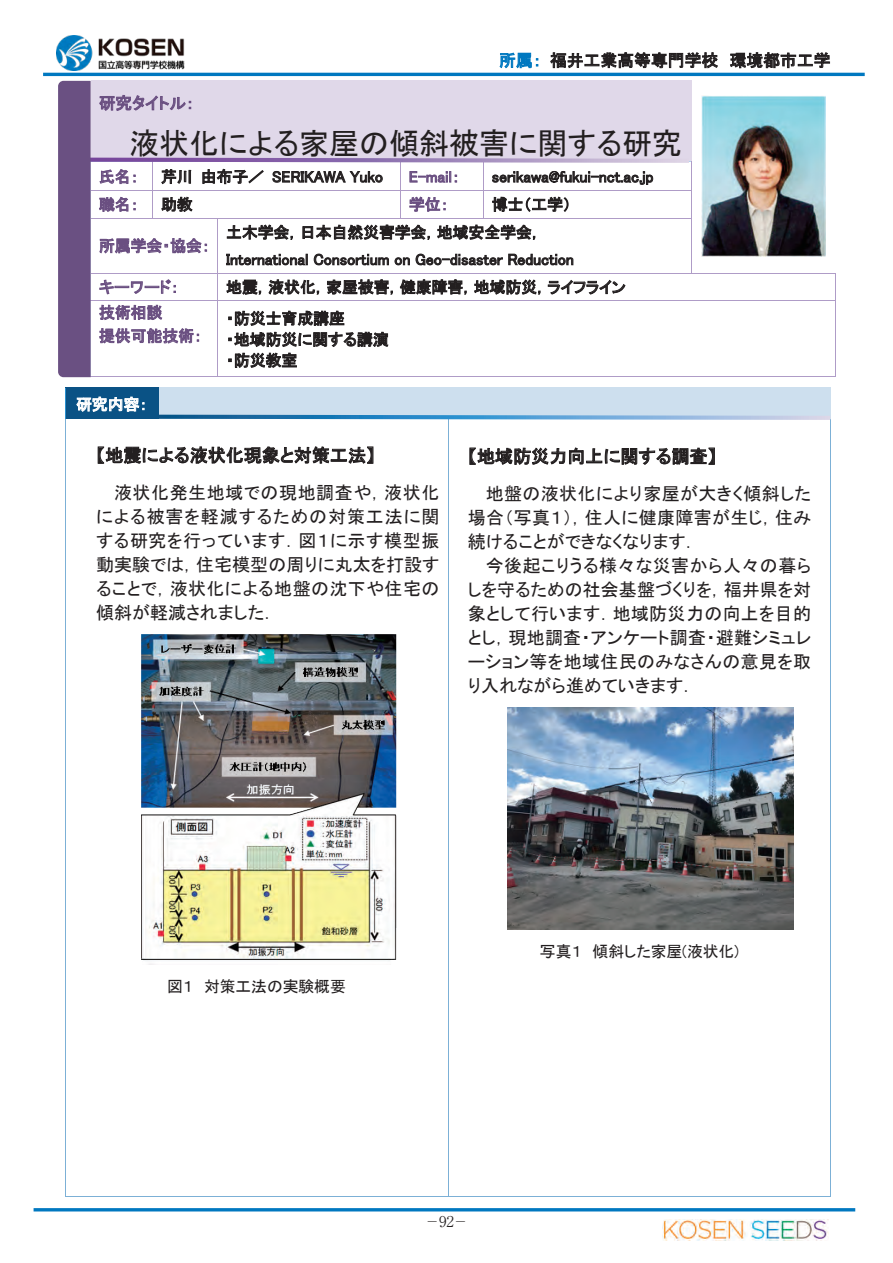
<style>
.page{position:relative;width:893px;height:1263px;background:#fff}
.page>*{position:absolute;margin:0;border:0;box-sizing:border-box;transform-origin:0 0}
.t1{font:30px "MS P Gothic";color:#231f20}
.t2{font:18px/24px "MS P Gothic";letter-spacing:.015em;color:#231f20}
.t3{font:16.5px "MS P Gothic";letter-spacing:.02em;color:#231f20}
.t4{font:16.5px "MS P Gothic";color:#6a4f81}
.t5{font:15.9px/21px "MS P Gothic";color:#231f20}
.t6{font:15.9px/23.4px "MS P Gothic";color:#6a4f81}
.t7{font:15.9px "MS P Gothic";color:#fff}
.t8{font:300 14.85px "Ryumin Pr 6";color:#231f20;scale:.6 1}
.s1{color:#0078c0}
</style>
<div class="page">
<hr style="left:43px;top:73px;width:822px;height:3px;background:#0078c0">
<img style="left:57px;top:35px;width:127px;height:35px">
<img style="left:141px;top:635px;width:255px;height:182px">
<img style="left:141px;top:817px;width:255px;height:147px">
<div style="left:65px;top:388px;width:93px;height:31px;background:#0a5285"></div>
<div style="left:159px;top:388px;width:671px;height:31px;background:#cddfee"></div>
<hr style="left:65px;top:387px;width:93px;height:1px;background:#0a5285">
<hr style="left:159px;top:387px;width:671px;height:1px;background:#cddfee">
<hr style="left:65px;top:388px;width:1px;height:31px;background:#2990cf">
<hr style="left:158px;top:388px;width:1px;height:31px;background:#0a5285">
<hr style="left:65px;top:420px;width:1px;height:776px;background:#7cb0d6">
<hr style="left:65px;top:1196px;width:383px;height:1px;background:#7cb0d6">
<hr style="left:448px;top:420px;width:1px;height:776px;background:#7cb0d6">
<hr style="left:449px;top:1196px;width:381px;height:1px;background:#7cb0d6">
<hr style="left:830px;top:420px;width:1px;height:776px;background:#7cb0d6">
<svg style="left:159px;top:415px;width:672px;height:5px;background:#71a8d1"></svg>
<img style="left:507px;top:708px;width:287px;height:221px">
<div style="left:99px;top:80px;width:584px;height:36px;background:#e0d8e9"></div>
<hr style="left:692px;top:273px;width:143px;height:1px;background:#af9cc7">
<hr style="left:218px;top:300px;width:617px;height:1px;background:#af9cc7">
<svg style="left:835px;top:273px;width:1px;height:28px"></svg>
<hr style="left:218px;top:376px;width:617px;height:1px;background:#af9cc7">
<hr style="left:835px;top:301px;width:1px;height:75px;background:#af9cc7">
<svg style="left:58px;top:81px;width:634px;height:296px"></svg>
<hr style="left:34px;top:1208px;width:821px;height:3px;background:#0078c0">
<img style="left:662px;top:1220px;width:166px;height:21px">
<img style="left:701px;top:95px;width:124px;height:161px">
<p class="t3" style="left:499px;top:52px;width:333px"><span class="s1">所属：</span> 福井工業高等専門学校 環境都市工学</p>
<p class="t4" style="left:99px;top:95px;width:97px">研究タイトル：</p>
<h1 class="t1" style="left:129px;top:128px;width:555px">液状化による家屋の傾斜被害に関する研究</h1>
<p class="t6" style="left:99px;top:165px;width:41px">氏名：</p>
<p class="t5" style="left:161px;top:166px;width:223px">芹川 由布子／ SERIKAWA Yuko</p>
<p class="t6" style="left:409px;top:165px;width:52px">E-mail：</p>
<p class="t5" style="left:492px;top:166px;width:163px">serikawa@fukui-nct.ac.jp</p>
<p class="t6" style="left:99px;top:193px;width:41px">職名：</p>
<p class="t5" style="left:161px;top:194px;width:33px">助教</p>
<p class="t6" style="left:409px;top:193px;width:41px">学位：</p>
<p class="t5" style="left:492px;top:194px;width:81px">博士（工学）</p>
<p class="t6" style="left:99px;top:234px;width:112px">所属学会・協会：</p>
<p class="t5" style="left:226px;top:219px;width:349px;line-height:27px">土木学会，日本自然災害学会，地域安全学会，<br>International Consortium on Geo-disaster Reduction</p>
<p class="t6" style="left:99px;top:275px;width:81px">キーワード：</p>
<p class="t5" style="left:226px;top:276px;width:401px">地震，液状化，家屋被害，健康障害，地域防災，ライフライン</p>
<p class="t6" style="left:99px;top:301px;width:104px">技術相談<br>提供可能技術：</p>
<p class="t5" style="left:226px;top:308px;width:164px">・防災士育成講座<br>・地域防災に関する講演・防災教室</p>
<p class="t7" style="left:76px;top:396px;width:73px">研究内容：</p>
<p class="t2" style="left:114px;top:436px;width:327px;line-height:37.5px;text-indent:-18px">【地震による液状化現象と対策工法】<br>液状化発生地域での現地調査や，液状化</p>
<p class="t2" style="left:96px;top:505px;width:345px;text-align:justify">による被害を軽減するための対策工法に関する研究を行っています．図１に示す模型振動実験では，住宅模型の周りに丸太を打設することで，液状化による地盤の沈下や住宅の傾斜が軽減されました．</p>
<p class="t2" style="left:486px;top:437px;width:327px;line-height:37.5px;text-indent:-18px">【地域防災力向上に関する調査】<br>地盤の液状化により家屋が大きく傾斜した</p>
<p class="t2" style="left:468px;top:506px;width:345px">場合（写真１），住人に健康障害が生じ，住み続けることができなくなります．</p>
<p class="t2" style="left:468px;top:554px;width:345px;text-align:justify;text-indent:18px">今後起こりうる様々な災害から人々の暮らしを守るための社会基盤づくりを，福井県を対象として行います．地域防災力の向上を目的とし，現地調査・アンケート調査・避難シミュレーション等を地域住民のみなさんの意見を取り入れながら進めていきます．</p>
<p class="t5" style="left:167px;top:975px;width:180px">図１ 対策工法の実験概要</p>
<p class="t5" style="left:540px;top:941px;width:201px">写真１ 傾斜した家屋(液状化)</p>
<p class="t8" style="left:428px;top:1210px;width:64px">─92─</p>
</div>
